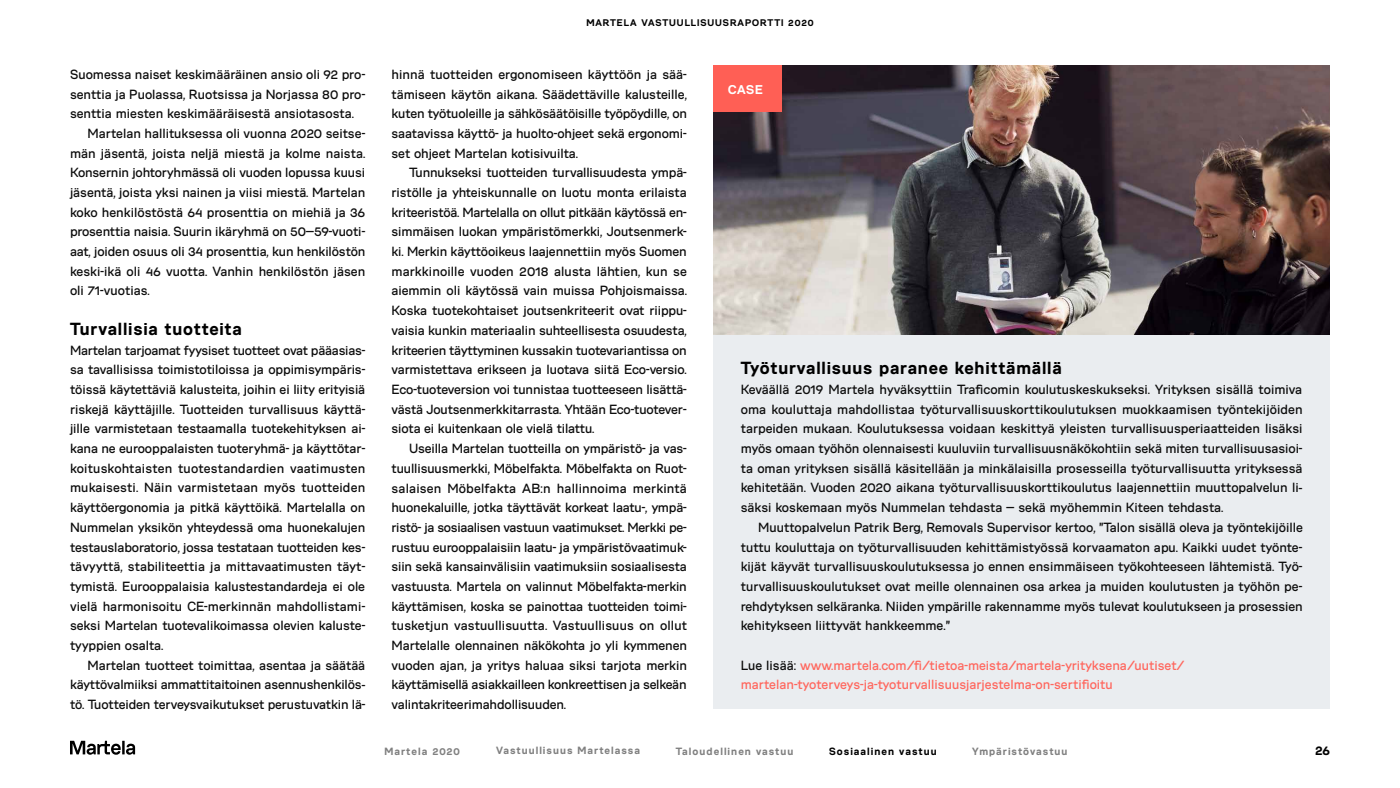
<style>
.page{position:relative;width:1400px;height:788px;background:#fff}
.page>*{position:absolute;margin:0;border:0;box-sizing:border-box;transform-origin:0 0}
.t1{font:700 17.5px "Martela Sans";letter-spacing:.045em;color:#000}
.t2{font:13.3px/19.7px "Martela Sans";letter-spacing:-.005em;color:#0d0d0d;text-align:justify}
.t3{font:13.3px/19.7px "Martela Sans";color:#ff675e}
.t4{font:700 13.12px "Martela Sans";color:#000}
.t5{font:700 12.69px "Martela Sans";color:#fff}
.t6{font:700 10.5px "Martela Sans";letter-spacing:.1em;color:#808080}
.t7{font:700 10.5px "Martela Sans";letter-spacing:.1em;color:#000}
.t8{font:700 9.62px "Martela Sans";letter-spacing:.095em;color:#000}
.s1{color:#0d0d0d}
</style>
<div class="page">
<div style="left:713px;top:66px;width:617px;height:643px;background:#eaedf0"></div>
<img style="left:713px;top:66px;width:617px;height:269px">
<div style="left:713px;top:66px;width:68px;height:46px;background:#ff5f55"></div>
<svg style="left:70px;top:740px;width:65px;height:14px"></svg>
<p class="t2" style="left:70px;top:64px;width:297px">Suomessa naiset keskimääräinen ansio oli 92 pro-</p>
<p class="t2" style="left:70px;top:84px;width:297px">senttia ja Puolassa, Ruotsissa ja Norjassa 80 pro-</p>
<p class="t2" style="left:70px;top:104px;width:286px">senttia miesten keskimääräisestä ansiotasosta.</p>
<p class="t2" style="left:88px;top:123px;width:279px">Martelan hallituksessa oli vuonna 2020 seitse-</p>
<p class="t2" style="left:70px;top:143px;width:297px">män jäsentä, joista neljä miestä ja kolme naista.</p>
<p class="t2" style="left:70px;top:163px;width:297px">Konsernin johtoryhmässä oli vuoden lopussa kuusi</p>
<p class="t2" style="left:70px;top:182px;width:297px">jäsentä, joista yksi nainen ja viisi miestä. Martelan</p>
<p class="t2" style="left:70px;top:202px;width:297px">koko henkilöstöstä 64 prosenttia on miehiä ja 36</p>
<p class="t2" style="left:70px;top:222px;width:297px">prosenttia naisia. Suurin ikäryhmä on 50–59-vuoti-</p>
<p class="t2" style="left:70px;top:242px;width:297px">aat, joiden osuus oli 34 prosenttia, kun henkilöstön</p>
<p class="t2" style="left:70px;top:261px;width:297px">keski-ikä oli 46 vuotta. Vanhin henkilöstön jäsen</p>
<p class="t2" style="left:70px;top:281px;width:81px">oli 71-vuotias.</p>
<h1 class="t1" style="left:70px;top:319px;width:173px">Turvallisia tuotteita</h1>
<p class="t2" style="left:70px;top:340px;width:297px">Martelan tarjoamat fyysiset tuotteet ovat pääasias&shy;sa tavallisissa toimistotiloissa ja oppimisympäris&shy;töissä käytettäviä kalusteita, joihin ei liity erityisiä riskejä käyttäjille. Tuotteiden turvallisuus käyttä&shy;jille varmistetaan testaamalla tuotekehityksen ai&shy;kana ne eurooppalaisten tuoteryhmä- ja käyttötar&shy;koituskohtaisten tuotestandardien vaatimusten mukaisesti. Näin varmistetaan myös tuotteiden käyttöergonomia ja pitkä käyttöikä. Martelalla on Nummelan yksikön yhteydessä oma huonekalujen testauslaboratorio, jossa testataan tuotteiden kes&shy;tävyyttä, stabiliteettia ja mittavaatimusten täyt&shy;tymistä. Eurooppalaisia kalustestandardeja ei ole vielä harmonisoitu CE-merkinnän mahdollistami&shy;seksi Martelan tuotevalikoimassa olevien kaluste&shy;tyyppien osalta.</p>
<p class="t2" style="left:70px;top:655px;width:297px;text-indent:18px">Martelan tuotteet toimittaa, asentaa ja säätää käyttövalmiiksi ammattitaitoinen asennushenkilös&shy;tö. Tuotteiden terveysvaikutukset perustuvatkin lä-</p>
<p class="t8" style="left:586px;top:17px;width:229px">MARTELA VASTUULLISUUSRAPORTTI 2020</p>
<p class="t2" style="left:392px;top:64px;width:297px">hinnä tuotteiden ergonomiseen käyttöön ja sää&shy;tämiseen käytön aikana. Säädettäville kalusteille, kuten työtuoleille ja sähkösäätöisille työpöydille, on saatavissa käyttö- ja huolto-ohjeet sekä ergonomi&shy;set ohjeet Martelan kotisivuilta.</p>
<p class="t2" style="left:392px;top:163px;width:297px;text-indent:18px">Tunnukseksi tuotteiden turvallisuudesta ympä&shy;ristölle ja yhteiskunnalle on luotu monta erilaista kriteeristöä. Martelalla on ollut pitkään käytössä en&shy;simmäisen luokan ympäristömerkki, Joutsenmerk&shy;ki. Merkin käyttöoikeus laajennettiin myös Suomen markkinoille vuoden 2018 alusta lähtien, kun se aiemmin oli käytössä vain muissa Pohjoismaissa.<br>Koska tuotekohtaiset joutsenkriteerit ovat riippu&shy;vaisia kunkin materiaalin suhteellisesta osuudesta, kriteerien täyttyminen kussakin tuotevariantissa on varmistettava erikseen ja luotava siitä Eco-versio.<br>Eco-tuoteversion voi tunnistaa tuotteeseen lisättä&shy;västä Joutsenmerkkitarrasta. Yhtään Eco-tuotever&shy;siota ei kuitenkaan ole vielä tilattu.</p>
<p class="t2" style="left:392px;top:438px;width:297px;text-indent:18px">Useilla Martelan tuotteilla on ympäristö- ja vas&shy;tuullisuusmerkki, Möbelfakta. Möbelfakta on Ruot&shy;salaisen Möbelfakta AB:n hallinnoima merkintä huonekaluille, jotka täyttävät korkeat laatu-, ympä&shy;ristö- ja sosiaalisen vastuun vaatimukset. Merkki pe&shy;rustuu eurooppalaisiin laatu- ja ympäristövaatimuk&shy;siin sekä kansainvälisiin vaatimuksiin sosiaalisesta vastuusta. Martela on valinnut Möbelfakta-merkin käyttämisen, koska se painottaa tuotteiden toimi&shy;tusketjun vastuullisuutta. Vastuullisuus on ollut Martelalle olennainen näkökohta jo yli kymmenen vuoden ajan, ja yritys haluaa siksi tarjota merkin käyttämisellä asiakkailleen konkreettisen ja selkeän valintakriteerimahdollisuuden.</p>
<p class="t5" style="left:728px;top:82px;width:36px">CASE</p>
<h1 class="t1" style="left:741px;top:358px;width:322px">Työturvallisuus paranee kehittämällä</h1>
<p class="t2" style="left:741px;top:379px;width:563px">Keväällä 2019 Martela hyväksyttiin Traficomin koulutuskeskukseksi. Yrityksen sisällä toimiva oma kouluttaja mahdollistaa työturvallisuuskorttikoulutuksen muokkaamisen työntekijöiden tarpeiden mukaan. Koulutuksessa voidaan keskittyä yleisten turvallisuusperiaatteiden lisäksi myös omaan työhön olennaisesti kuuluviin turvallisuusnäkökohtiin sekä miten turvallisuusasioi&shy;ta oman yrityksen sisällä käsitellään ja minkälaisilla prosesseilla työturvallisuutta yrityksessä kehitetään. Vuoden 2020 aikana työturvallisuuskorttikoulutus laajennettiin muuttopalvelun li&shy;säksi koskemaan myös Nummelan tehdasta – sekä myöhemmin Kiteen tehdasta.</p>
<p class="t2" style="left:741px;top:517px;width:564px;text-indent:18px">Muuttopalvelun Patrik Berg, Removals Supervisor kertoo, ”Talon sisällä oleva ja työntekijöille tuttu kouluttaja on työturvallisuuden kehittämistyössä korvaamaton apu. Kaikki uudet työnte&shy;kijät käyvät turvallisuuskoulutuksessa jo ennen ensimmäiseen työkohteeseen lähtemistä. Työ&shy;turvallisuuskoulutukset ovat meille olennainen osa arkea ja muiden koulutusten ja työhön pe&shy;rehdytyksen selkäranka. Niiden ympärille rakennamme myös tulevat koulutukseen ja prosessien kehitykseen liittyvät hankkeemme.”</p>
<p class="t3" style="left:741px;top:655px;width:445px"><span class="s1">Lue lisää:</span> www.martela.com/fi/tietoa-meista/martela-yrityksena/uutiset/ martelan-tyoterveys-ja-tyoturvallisuusjarjestelma-on-sertifioitu</p>
<p class="t6" style="left:384px;top:745px;width:77px">Martela 2020</p>
<p class="t6" style="left:496px;top:744px;width:146px">Vastuullisuus Martelassa</p>
<p class="t6" style="left:676px;top:745px;width:119px">Taloudellinen vastuu</p>
<p class="t7" style="left:829px;top:745px;width:109px">Sosiaalinen vastuu</p>
<p class="t6" style="left:972px;top:745px;width:97px">Ympäristövastuu</p>
<p class="t4" style="left:1315px;top:742px;width:16px">26</p>
</div>
